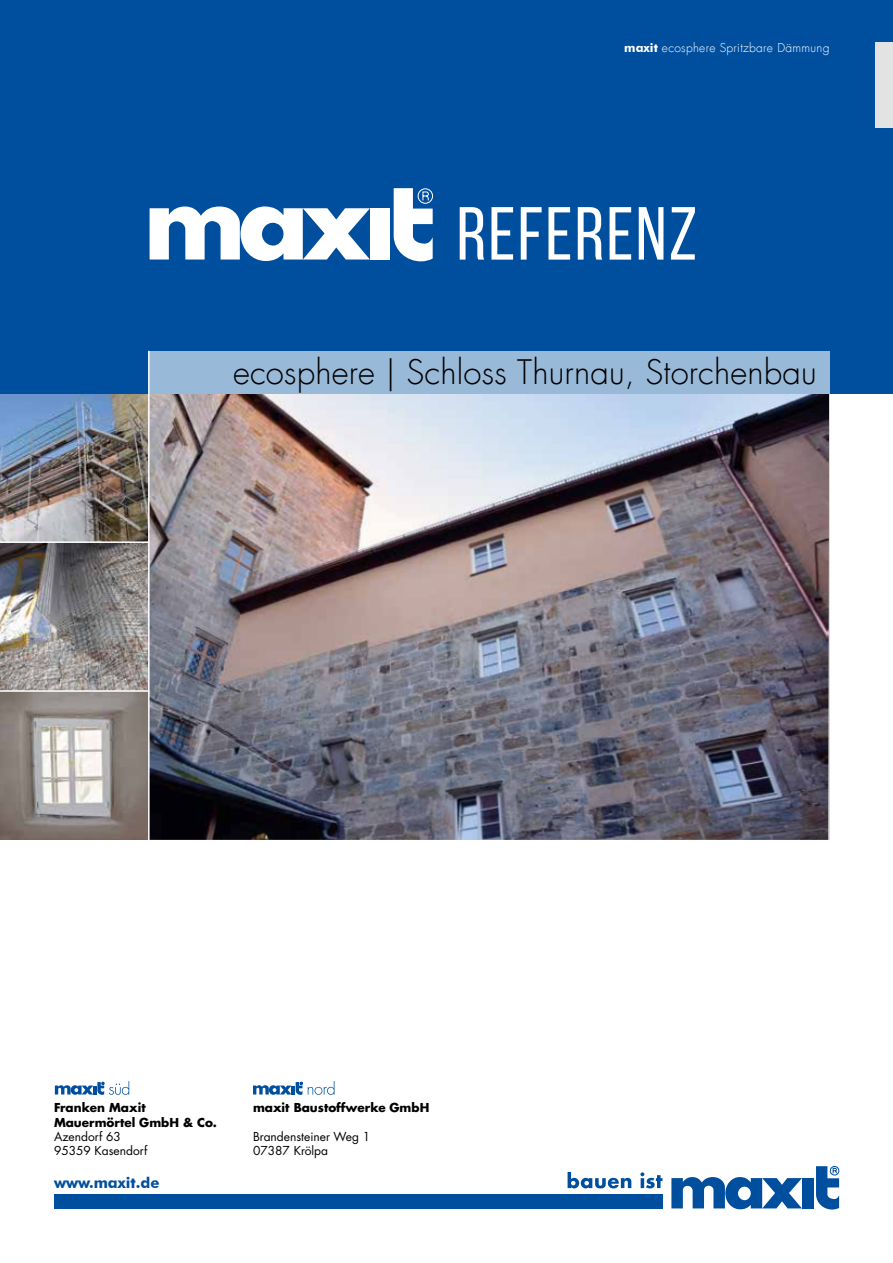
<style>
.page{position:relative;width:893px;height:1263px;background:#fff}
.page>*{position:absolute;margin:0;border:0;box-sizing:border-box;transform-origin:0 0}
.t1{font:75px "Bebas Neue";letter-spacing:.03em;color:#fff}
.t2{font:300 33px "Futura LT";letter-spacing:.005em;color:#000}
.t3{font:700 15px "Futura BT";color:#004f9f}
.t4{font:700 12px/14.4px "Futura LT Pro";color:#000}
.t5{font:12px/14.4px "Futura LT Pro";color:#000}
.t6{font:300 12px "Futura LT";letter-spacing:.025em;color:#fff}
.s1{font-family:"Futura BT";font-weight:700}
</style>
<div class="page">
<img style="left:0;top:393px;width:829px;height:447px">
<div style="left:0;top:0;width:893px;height:393px;background:#004f9f"></div>
<svg style="left:568px;top:1172px;width:94px;height:16px"></svg>
<div style="left:54px;top:1193px;width:609px;height:15px;background:#004f9f"></div>
<svg style="left:816px;top:1166px;width:23px;height:43px"></svg>
<div style="left:802px;top:1178px;width:12px;height:30px;background:#004f9f"></div>
<svg style="left:671px;top:1177px;width:131px;height:32px"></svg>
<svg style="left:394px;top:188px;width:39px;height:73px"></svg>
<div style="left:370px;top:208px;width:20px;height:51px;background:#fff"></div>
<svg style="left:150px;top:206px;width:220px;height:55px"></svg>
<img style="left:0;top:394px;width:148px;height:147px">
<img style="left:0;top:543px;width:148px;height:147px">
<svg style="left:0;top:692px;width:148px;height:148px;background:#9d9692"></svg>
<hr style="left:0;top:541px;width:149px;height:2px;background:#fff">
<hr style="left:0;top:690px;width:149px;height:2px;background:#fff">
<div style="left:149px;top:351px;width:680px;height:42px;background:#99b9d8"></div>
<hr style="left:148px;top:351px;width:2px;height:494px;background:#fff">
<div style="left:876px;top:43px;width:17px;height:85px;background:#e3e3e3"></div>
<svg style="left:55px;top:1081px;width:74px;height:14px"></svg>
<svg style="left:253px;top:1081px;width:81px;height:14px"></svg>
<p class="t6" style="left:624px;top:41px;width:207px"><span class="s1">maxit</span> ecosphere Spritzbare Dämmung</p>
<h1 class="t1" style="left:457px;top:193px;width:242px">REFERENZ</h1>
<h2 class="t2" style="left:233px;top:352px;width:585px">ecosphere | Schloss Thurnau, Storchenbau</h2>
<p class="t4" style="left:54px;top:1100px;width:164px">Franken Maxit<br>Mauermörtel GmbH &amp; Co.</p>
<p class="t5" style="left:54px;top:1129px;width:95px">Azendorf 63<br>95359 Kasendorf</p>
<p class="t3" style="left:54px;top:1173px;width:107px">www.maxit.de</p>
<p class="t4" style="left:253px;top:1100px;width:178px">maxit Baustoffwerke GmbH</p>
<p class="t5" style="left:253px;top:1129px;width:119px">Brandensteiner Weg 1<br>07387 Krölpa</p>
</div>
